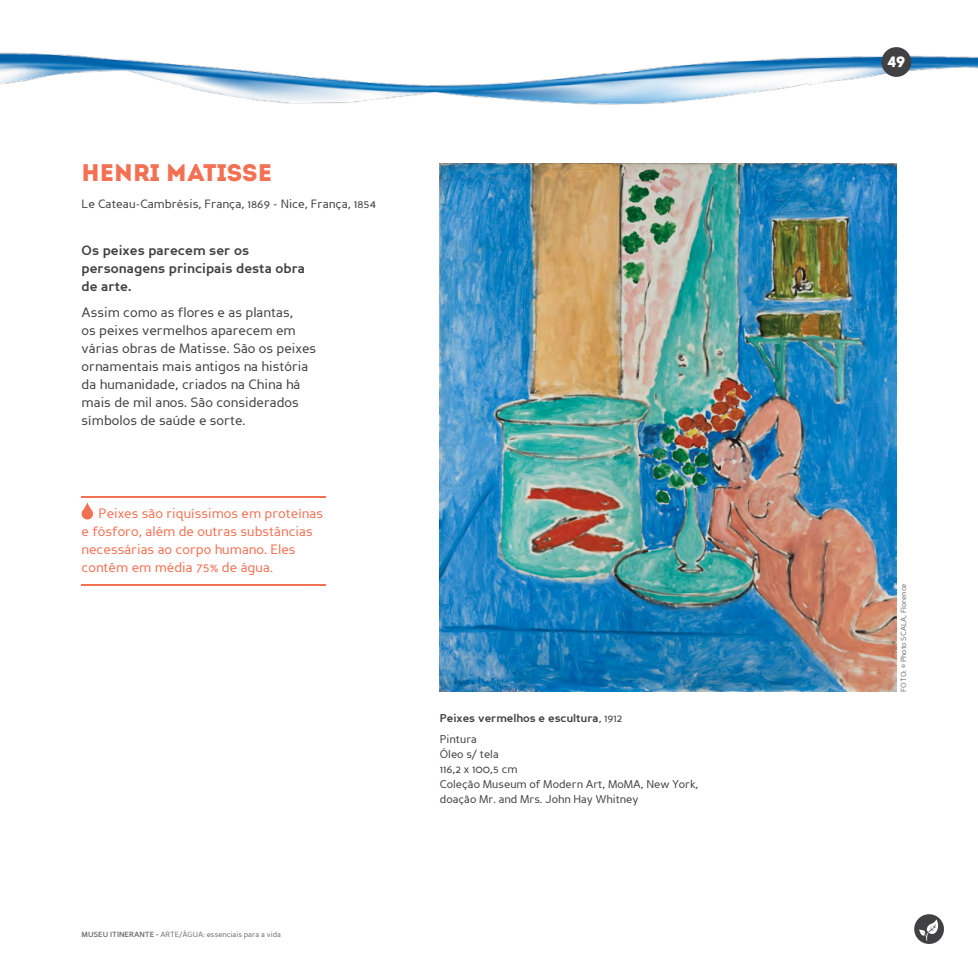
<style>
.page{position:relative;width:978px;height:978px;background:#fff}
.page>*{position:absolute;margin:0;border:0;box-sizing:border-box;transform-origin:0 0}
.t1{font:24px "Intro";color:#f37053}
.t2{font:15px "Intro";color:#fff}
.t3{font:13.5px/18px "Perspective Sans";color:#414042}
.t4{font:13.5px/18px "Perspective Sans";color:#f37053}
.t5{font:700 13.5px/18px "Perspective Sans";color:#414042}
.t6{font:12px "Perspective Sans";color:#414042}
.t7{font:11.25px/15px "Perspective Sans";color:#414042}
.t8{font:700 11.25px/21px "Perspective Sans";color:#414042}
.t9{font:7.5px "Perspective Sans";color:#6d6e71}
.s1{font-weight:700}
.s2{font-weight:400}
</style>
<div class="page">
<img style="left:0;top:47px;width:978px;height:58px">
<div style="left:881px;top:47px;width:30px;height:30px;background:#414042;border-radius:50%"></div>
<hr style="left:82px;top:496px;width:244px;height:1px;background:#f37053">
<hr style="left:82px;top:585px;width:244px;height:1px;background:#f37053">
<img style="left:440px;top:164px;width:456px;height:528px">
<svg style="left:82px;top:502px;width:11px;height:17px"></svg>
<svg style="left:914px;top:914px;width:30px;height:30px"></svg>
<h1 class="t1" style="left:82px;top:159px;width:192px">HENRI MATISSE</h1>
<p class="t6" style="left:82px;top:197px;width:296px">Le Cateau-Cambrésis, França, 1869 - Nice, França, 1854</p>
<p class="t5" style="left:82px;top:241px;width:225px">Os peixes parecem ser os personagens principais desta obra de arte.</p>
<p class="t3" style="left:82px;top:304px;width:236px">Assim como as flores e as plantas,<br>os peixes vermelhos aparecem em várias obras de Matisse. São os peixes ornamentais mais antigos na história da humanidade, criados na China há mais de mil anos. São considerados símbolos de saúde e sorte.</p>
<p class="t4" style="left:82px;top:505px;width:243px;text-indent:17px">Peixes são riquíssimos em proteínas e fósforo, além de outras substâncias necessárias ao corpo humano. Eles contêm em média 75% de água.</p>
<p class="t9" style="left:82px;top:930px;width:201px"><span class="s1">MUSEU ITINERANTE</span> • ARTE/ÁGUA: essenciais para a vida</p>
<p class="t8" style="left:440px;top:707px;width:184px">Peixes vermelhos e escultura<span class="s2">, 1912<br>Pintura</span></p>
<p class="t7" style="left:440px;top:746px;width:260px">Óleo s/ tela<br>116,2 x 100,5 cm<br>Coleção Museum of Modern Art, MoMA, New York, doação Mr. and Mrs. John Hay Whitney</p>
<p class="t2" style="left:887px;top:53px;width:19px">49</p>
<p class="t9" style="left:899px;top:692px;width:110px;rotate:-90deg">FOTO: © Photo SCALA, Florence</p>
</div>
